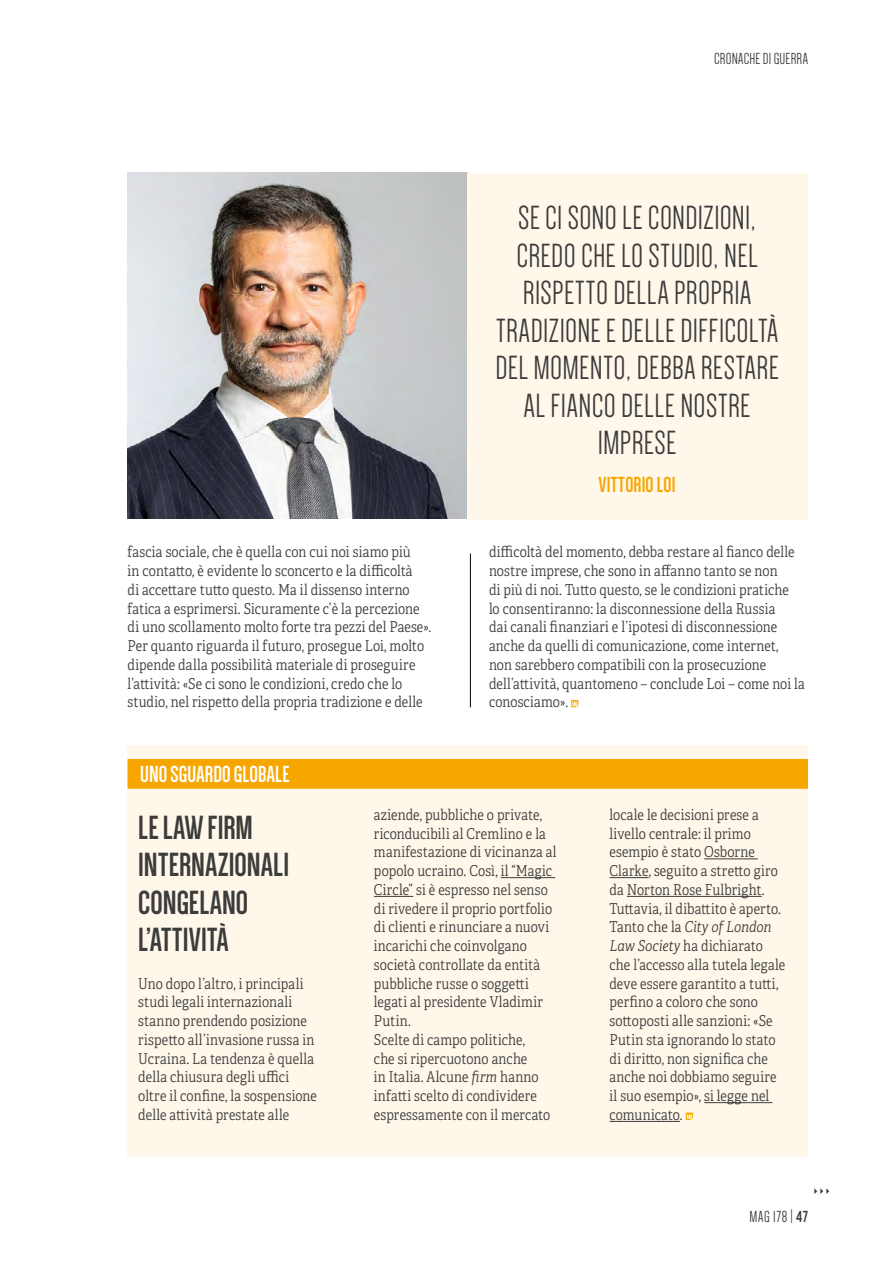
<style>
.page{position:relative;width:893px;height:1263px;background:#fff}
.page>*{position:absolute;margin:0;border:0;box-sizing:border-box;transform-origin:0 0}
.t1{font:34.5px/37.5px "Dense";letter-spacing:.01em;color:#3c3c3b;text-align:center}
.t2{font:700 34.5px/37.5px "Dense";letter-spacing:.005em;color:#3c3c3b}
.t3{font:700 24px "Dense";letter-spacing:.005em;color:#fff}
.t4{font:700 22.5px "Dense";letter-spacing:.015em;color:#f7a600}
.t5{font:16.5px "Dense";letter-spacing:.01em;color:#3c3c3b}
.t6{font:15px/18.8px "Adelle Condensed Lt";letter-spacing:.01em;color:#3c3c3b}
.t7{font:9px "Webdings";color:#3c3c3b}
.s1{font-style:italic}
.s2{font-weight:700}
</style>
<div class="page">
<svg style="left:571px;top:700px;width:7px;height:7px"></svg>
<img style="left:128px;top:172px;width:339px;height:347px">
<div style="left:467px;top:173px;width:340px;height:347px;background:#fff7ea"></div>
<div style="left:128px;top:745px;width:680px;height:412px;background:#fff7ea"></div>
<div style="left:128px;top:759px;width:680px;height:30px;background:#f7a600"></div>
<hr style="left:501px;top:877px;width:54px;height:1px;background:#3c3c3b">
<hr style="left:374px;top:896px;width:39px;height:1px;background:#3c3c3b">
<hr style="left:704px;top:858px;width:54px;height:1px;background:#3c3c3b">
<hr style="left:609px;top:877px;width:40px;height:1px;background:#3c3c3b">
<hr style="left:627px;top:896px;width:135px;height:1px;background:#3c3c3b">
<hr style="left:704px;top:1102px;width:68px;height:1px;background:#3c3c3b">
<hr style="left:609px;top:1121px;width:71px;height:1px;background:#3c3c3b">
<svg style="left:686px;top:1112px;width:7px;height:8px"></svg>
<hr style="left:470px;top:554px;width:1px;height:153px;background:#000">
<p class="t5" style="left:714px;top:50px;width:95px">CRONACHE DI GUERRA</p>
<h1 class="t1" style="left:495px;top:199px;width:285px">SE CI SONO LE CONDIZIONI,<br>CREDO CHE LO STUDIO, NEL<br>RISPETTO DELLA PROPRIA<br>TRADIZIONE E DELLE DIFFICOLTÀ<br>DEL MOMENTO, DEBBA RESTARE<br>AL FIANCO DELLE NOSTRE<br>IMPRESE</h1>
<h3 class="t4" style="left:599px;top:473px;width:78px">VITTORIO LOI</h3>
<p class="t6" style="left:128px;top:542px;width:305px">fascia sociale, che è quella con cui noi siamo più<br>in contatto, è evidente lo sconcerto e la difficoltà<br>di accettare tutto questo. Ma il dissenso interno fatica a esprimersi. Sicuramente c’è la percezione di uno scollamento molto forte tra pezzi del Paese».<br>Per quanto riguarda il futuro, prosegue Loi, molto dipende dalla possibilità materiale di proseguire l’attività: «Se ci sono le condizioni, credo che lo studio, nel rispetto della propria tradizione e delle</p>
<p class="t6" style="left:489px;top:542px;width:317px">difficoltà del momento, debba restare al fianco delle nostre imprese, che sono in affanno tanto se non<br>di più di noi. Tutto questo, se le condizioni pratiche<br>lo consentiranno: la disconnessione della Russia<br>dai canali finanziari e l’ipotesi di disconnessione anche da quelli di comunicazione, come internet, non sarebbero compatibili con la prosecuzione dell’attività, quantomeno – conclude Loi – come noi la conosciamo».</p>
<h2 class="t3" style="left:140px;top:763px;width:151px">UNO SGUARDO GLOBALE</h2>
<h1 class="t2" style="left:138px;top:809px;width:152px">LE LAW FIRM<br>INTERNAZIONALI<br>CONGELANO<br>L’ATTIVITÀ</h1>
<p class="t6" style="left:138px;top:973px;width:180px">Uno dopo l’altro, i principali studi legali internazionali stanno prendendo posizione rispetto all’invasione russa in<br>Ucraina. La tendenza è quella della chiusura degli uffici oltre il confine, la sospensione delle attività prestate alle</p>
<p class="t6" style="left:374px;top:805px;width:184px">aziende, pubbliche o private, riconducibili al Cremlino e la manifestazione di vicinanza al popolo ucraino. Così, il “Magic<br>Circle” si è espresso nel senso di rivedere il proprio portfolio di clienti e rinunciare a nuovi incarichi che coinvolgano società controllate da entità pubbliche russe o soggetti legati al presidente Vladimir<br>Putin.<br>Scelte di campo politiche,<br>che si ripercuotono anche<br>in Italia. Alcune <span class="s1">firm</span> hanno infatti scelto di condividere espressamente con il mercato</p>
<p class="t6" style="left:609px;top:805px;width:177px">locale le decisioni prese a livello centrale: il primo esempio è stato Osborne<br>Clarke, seguito a stretto giro da Norton Rose Fulbright.<br>Tuttavia, il dibattito è aperto.<br>Tanto che la <span class="s1">City of London<br>Law Society</span> ha dichiarato che l’accesso alla tutela legale deve essere garantito a tutti, perfino a coloro che sono sottoposti alle sanzioni: «Se<br>Putin sta ignorando lo stato di diritto, non significa che anche noi dobbiamo seguire il suo esempio», si legge nel comunicato.</p>
<p class="t7" style="left:811px;top:1186px;width:22px">✔✔✔</p>
<p class="t5" style="left:749px;top:1208px;width:60px">MAG 178 | <span class="s2">47</span></p>
</div>
